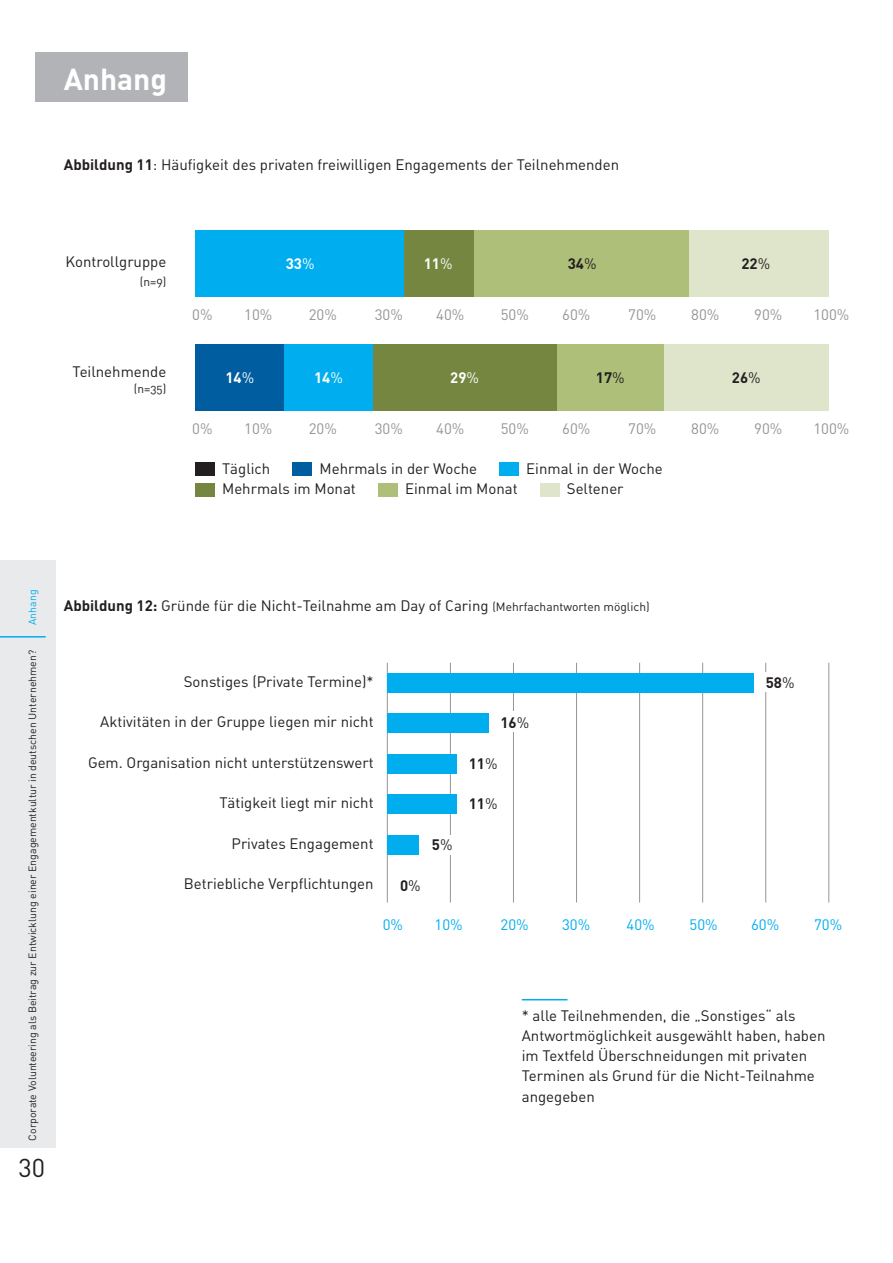
<style>
.page{position:relative;width:893px;height:1263px;background:#fff}
.page>*{position:absolute;margin:0;border:0;box-sizing:border-box;transform-origin:0 0}
.t1{font:700 30px "DIN";color:#fff}
.t2{font:25.5px "DIN";color:#231f20}
.t3{font:15px/20.2px "DIN Regular Alternate";color:#231f20}
.t4{font:15px "DIN";color:#939598}
.t5{font:700 15px "DIN";color:#231f20}
.t6{font:15px "DIN";color:#00aeef}
.t7{font:700 15px "DIN";color:#fff}
.t8{font:12px "DIN Regular Alternate";color:#231f20}
.t9{font:10.5px "DIN";color:#231f20}
.t10{font:10.5px "DIN";color:#00aeef}
.s1{font-family:"DIN";font-weight:700}
.s2{font-weight:400}
.s3{font-size:12px}
</style>
<div class="page">
<div style="left:35px;top:52px;width:152px;height:50px;background:#b2b3b7"></div>
<div style="left:195px;top:462px;width:20px;height:14px;background:#231f20"></div>
<div style="left:293px;top:462px;width:19px;height:14px;background:#005da0"></div>
<div style="left:500px;top:462px;width:19px;height:14px;background:#00aeef"></div>
<div style="left:195px;top:483px;width:20px;height:13px;background:#758640"></div>
<div style="left:378px;top:483px;width:20px;height:13px;background:#aebf79"></div>
<div style="left:540px;top:483px;width:19px;height:13px;background:#dfe5ca"></div>
<div style="left:474px;top:230px;width:216px;height:67px;background:#aebf79"></div>
<div style="left:404px;top:230px;width:70px;height:67px;background:#758640"></div>
<div style="left:689px;top:230px;width:140px;height:67px;background:#dfe5ca"></div>
<div style="left:195px;top:230px;width:209px;height:67px;background:#00aeef"></div>
<div style="left:556px;top:344px;width:108px;height:66px;background:#aebf79"></div>
<div style="left:284px;top:344px;width:89px;height:66px;background:#00aeef"></div>
<div style="left:373px;top:344px;width:183px;height:66px;background:#758640"></div>
<div style="left:664px;top:344px;width:165px;height:66px;background:#dfe5ca"></div>
<div style="left:195px;top:344px;width:89px;height:66px;background:#005da0"></div>
<hr style="left:387px;top:663px;width:1px;height:239px;background:#939598">
<hr style="left:450px;top:663px;width:1px;height:239px;background:#939598">
<hr style="left:513px;top:663px;width:1px;height:239px;background:#939598">
<hr style="left:576px;top:663px;width:1px;height:239px;background:#939598">
<hr style="left:639px;top:663px;width:1px;height:239px;background:#939598">
<hr style="left:702px;top:663px;width:1px;height:239px;background:#939598">
<hr style="left:828px;top:663px;width:1px;height:239px;background:#939598">
<hr style="left:765px;top:663px;width:1px;height:239px;background:#939598">
<hr style="left:522px;top:999px;width:45px;height:1px;background:#00aeef">
<div style="left:388px;top:673px;width:366px;height:19px;background:#00aeef"></div>
<div style="left:388px;top:794px;width:69px;height:19px;background:#00aeef"></div>
<div style="left:388px;top:754px;width:69px;height:19px;background:#00aeef"></div>
<div style="left:432px;top:835px;width:30px;height:19px;background:#fff"></div>
<div style="left:388px;top:835px;width:31px;height:19px;background:#00aeef"></div>
<div style="left:500px;top:712px;width:31px;height:20px;background:#fff"></div>
<div style="left:388px;top:713px;width:101px;height:20px;background:#00aeef"></div>
<div style="left:763px;top:672px;width:9px;height:20px;background:#fff"></div>
<div style="left:0;top:560px;width:55px;height:587px;background:#e9eaeb"></div>
<hr style="left:0;top:636px;width:46px;height:1px;background:#00aeef">
<h1 class="t1" style="left:64px;top:60px;width:105px">Anhang</h1>
<p class="t3" style="left:64px;top:154px;width:557px"><span class="s1">Abbildung 11</span>: Häufigkeit des privaten freiwilligen Engagements der Teilnehmenden</p>
<p class="t3" style="left:65px;top:251px;width:102px">Kontrollgruppe</p>
<p class="t8" style="left:140px;top:274px;width:28px">(n=9)</p>
<p class="t3" style="left:73px;top:361px;width:95px">Teilnehmende</p>
<p class="t8" style="left:134px;top:381px;width:34px">(n=35)</p>
<p class="t7" style="left:286px;top:254px;width:30px">33<span class="s2">%</span></p>
<p class="t7" style="left:424px;top:254px;width:30px">11<span class="s2">%</span></p>
<p class="t5" style="left:568px;top:254px;width:30px">34<span class="s2">%</span></p>
<p class="t5" style="left:741px;top:254px;width:30px">22<span class="s2">%</span></p>
<p class="t4" style="left:192px;top:306px;width:22px">0%</p>
<p class="t4" style="left:244px;top:306px;width:30px">10%</p>
<p class="t4" style="left:309px;top:306px;width:30px">20%</p>
<p class="t4" style="left:375px;top:306px;width:30px">30%</p>
<p class="t4" style="left:436px;top:306px;width:30px">40%</p>
<p class="t4" style="left:501px;top:306px;width:30px">50%</p>
<p class="t4" style="left:562px;top:306px;width:30px">60%</p>
<p class="t4" style="left:628px;top:306px;width:30px">70%</p>
<p class="t4" style="left:691px;top:306px;width:30px">80%</p>
<p class="t4" style="left:754px;top:306px;width:30px">90%</p>
<p class="t4" style="left:813px;top:306px;width:37px">100%</p>
<p class="t7" style="left:225px;top:368px;width:30px">14<span class="s2">%</span></p>
<p class="t7" style="left:314px;top:368px;width:30px">14<span class="s2">%</span></p>
<p class="t7" style="left:450px;top:368px;width:30px">29<span class="s2">%</span></p>
<p class="t5" style="left:596px;top:368px;width:30px">17<span class="s2">%</span></p>
<p class="t5" style="left:732px;top:368px;width:30px">26<span class="s2">%</span></p>
<p class="t4" style="left:192px;top:420px;width:22px">0%</p>
<p class="t4" style="left:244px;top:420px;width:30px">10%</p>
<p class="t4" style="left:309px;top:420px;width:30px">20%</p>
<p class="t4" style="left:375px;top:420px;width:30px">30%</p>
<p class="t4" style="left:436px;top:420px;width:30px">40%</p>
<p class="t4" style="left:501px;top:420px;width:30px">50%</p>
<p class="t4" style="left:562px;top:420px;width:30px">60%</p>
<p class="t4" style="left:628px;top:420px;width:30px">70%</p>
<p class="t4" style="left:691px;top:420px;width:30px">80%</p>
<p class="t4" style="left:754px;top:420px;width:30px">90%</p>
<p class="t4" style="left:813px;top:420px;width:37px">100%</p>
<p class="t3" style="left:222px;top:458px;width:50px">Täglich</p>
<p class="t3" style="left:319px;top:458px;width:159px">Mehrmals in der Woche</p>
<p class="t3" style="left:526px;top:458px;width:138px">Einmal in der Woche</p>
<p class="t3" style="left:222px;top:478px;width:135px">Mehrmals im Monat</p>
<p class="t3" style="left:405px;top:478px;width:114px">Einmal im Monat</p>
<p class="t3" style="left:567px;top:478px;width:58px">Seltener</p>
<p class="t10" style="left:26px;top:625px;width:37px;rotate:-90deg">Anhang</p>
<p class="t9" style="left:26px;top:1141px;width:492px;rotate:-90deg">Corporate Volunteering als Beitrag zur Entwicklung einer Engagementkultur in deutschen Unternehmen?</p>
<h2 class="t2" style="left:19px;top:1152px;width:28px">30</h2>
<p class="t3" style="left:64px;top:595px;width:587px"><span class="s1">Abbildung 12:</span> Gründe für die Nicht-Teilnahme am Day of Caring <span class="s3">(Mehrfachantworten möglich)</span></p>
<p class="t3" style="left:184px;top:671px;width:191px">Sonstiges (Private Termine)*</p>
<p class="t3" style="left:100px;top:711px;width:275px">Aktivitäten in der Gruppe liegen mir nicht</p>
<p class="t3" style="left:88px;top:752px;width:287px">Gem. Organisation nicht unterstützenswert</p>
<p class="t3" style="left:219px;top:792px;width:156px">Tätigkeit liegt mir nicht</p>
<p class="t3" style="left:232px;top:833px;width:144px">Privates Engagement</p>
<p class="t3" style="left:184px;top:873px;width:191px">Betriebliche Verpflichtungen</p>
<p class="t5" style="left:400px;top:876px;width:22px">0<span class="s2">%</span></p>
<p class="t5" style="left:432px;top:835px;width:22px">5<span class="s2">%</span></p>
<p class="t5" style="left:500px;top:713px;width:30px">16<span class="s2">%</span></p>
<p class="t5" style="left:469px;top:753px;width:30px">11<span class="s2">%</span></p>
<p class="t5" style="left:469px;top:794px;width:30px">11<span class="s2">%</span></p>
<p class="t5" style="left:766px;top:672px;width:30px">58<span class="s2">%</span></p>
<p class="t6" style="left:383px;top:915px;width:22px">0%</p>
<p class="t6" style="left:435px;top:915px;width:30px">10%</p>
<p class="t6" style="left:501px;top:915px;width:30px">20%</p>
<p class="t6" style="left:562px;top:915px;width:30px">30%</p>
<p class="t6" style="left:627px;top:915px;width:30px">40%</p>
<p class="t6" style="left:690px;top:915px;width:30px">50%</p>
<p class="t6" style="left:751px;top:915px;width:30px">60%</p>
<p class="t6" style="left:814px;top:915px;width:30px">70%</p>
<p class="t3" style="left:522px;top:1005px;width:305px">* alle Teilnehmenden, die „Sonstiges“ als Antwortmöglichkeit ausgewählt haben, haben im Textfeld Überschneidungen mit privaten Terminen als Grund für die Nicht-Teilnahme angegeben</p>
</div>
